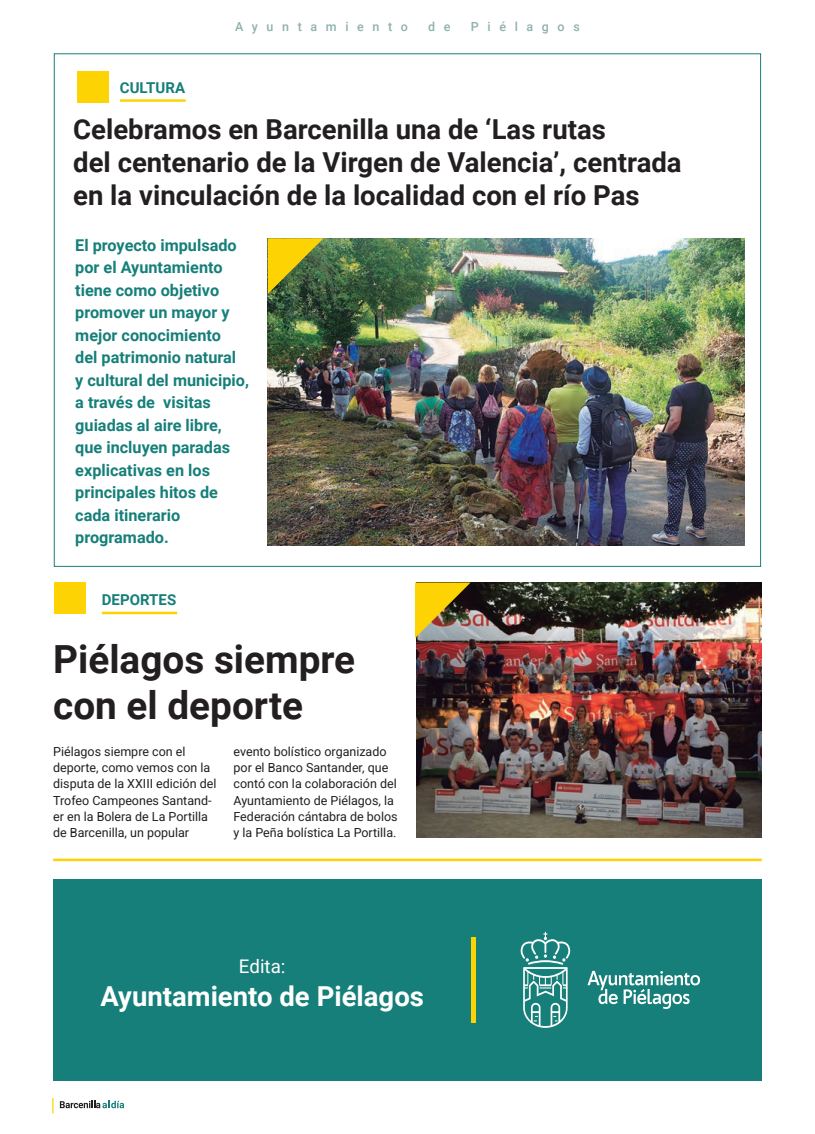
<style>
.page{position:relative;width:815px;height:1134px;background:#fff}
.page>*{position:absolute;margin:0;border:0;box-sizing:border-box;transform-origin:0 0}
.t1{font:700 38.75px/46.2px "Roboto";color:#231f20}
.t2{font:700 27.5px/33px "Roboto";color:#231f20}
.t3{font:700 27.5px "Roboto";color:#fff}
.t4{font:18.75px "Roboto";color:#fff}
.t5{font:700 16.25px/22.5px "Roboto";color:#167f79}
.t6{font:700 15px "Roboto";color:#167f79}
.t7{font:12.5px/16.2px "Roboto";color:#231f20}
.t8{font:500 12.5px "Roboto";letter-spacing:.69em;color:#8eb1af}
</style>
<div class="page">
<svg style="left:60px;top:1101px;width:64px;height:7px"></svg>
<svg style="left:52px;top:1098px;width:2px;height:15px"></svg>
<img style="left:268px;top:238px;width:477px;height:307px">
<svg style="left:268px;top:238px;width:55px;height:56px;background:#a09a23"></svg>
<hr style="left:53px;top:859px;width:709px;height:2px;background:#fed304">
<div style="left:53px;top:879px;width:709px;height:202px;background:#167f79"></div>
<svg style="left:587px;top:971px;width:113px;height:38px"></svg>
<svg style="left:520px;top:932px;width:51px;height:96px"></svg>
<div style="left:471px;top:937px;width:5px;height:86px;background:#fed304"></div>
<div style="left:77px;top:71px;width:32px;height:32px;background:#fed304"></div>
<hr style="left:120px;top:99px;width:66px;height:3px;background:#fed304">
<img style="left:416px;top:582px;width:345px;height:255px">
<svg style="left:415px;top:582px;width:56px;height:56px;background:#b39b34"></svg>
<div style="left:54px;top:582px;width:32px;height:32px;background:#fed304"></div>
<hr style="left:102px;top:612px;width:75px;height:2px;background:#fed304">
<p class="t6" style="left:120px;top:78px;width:67px">CULTURA</p>
<p class="t8" style="left:235px;top:18px;width:174px">Ayuntamiento</p>
<p class="t8" style="left:428px;top:18px;width:24px">d e</p>
<p class="t8" style="left:471px;top:18px;width:110px">Piélagos</p>
<h2 class="t2" style="left:73px;top:111px;width:610px">Celebramos en Barcenilla una de ‘Las rutas<br>del centenario de la Virgen de Valencia’, centrada en la vinculación de la localidad con el río Pas</h2>
<p class="t5" style="left:75px;top:233px;width:175px">El proyecto impulsado por el Ayuntamiento tiene como objetivo promover un mayor y mejor conocimiento<br>del patrimonio natural<br>y cultural del municipio, a través de visitas guiadas al aire libre, que incluyen paradas explicativas en los principales hitos de cada itinerario programado.</p>
<p class="t6" style="left:102px;top:589px;width:76px">DEPORTES</p>
<h1 class="t1" style="left:53px;top:635px;width:304px">Piélagos siempre con el deporte</h1>
<p class="t7" style="left:53px;top:743px;width:165px">Piélagos siempre con el deporte, como vemos con la disputa de la XXIII edición del<br>Trofeo Campeones Santand&shy;er en la Bolera de La Portilla de Barcenilla, un popular</p>
<p class="t7" style="left:234px;top:743px;width:166px">evento bolístico organizado por el Banco Santander, que contó con la colaboración del<br>Ayuntamiento de Piélagos, la<br>Federación cántabra de bolos y la Peña bolística La Portilla.</p>
<h3 class="t4" style="left:239px;top:953px;width:48px">Edita:</h3>
<h2 class="t3" style="left:100px;top:976px;width:325px">Ayuntamiento de Piélagos</h2>
</div>
